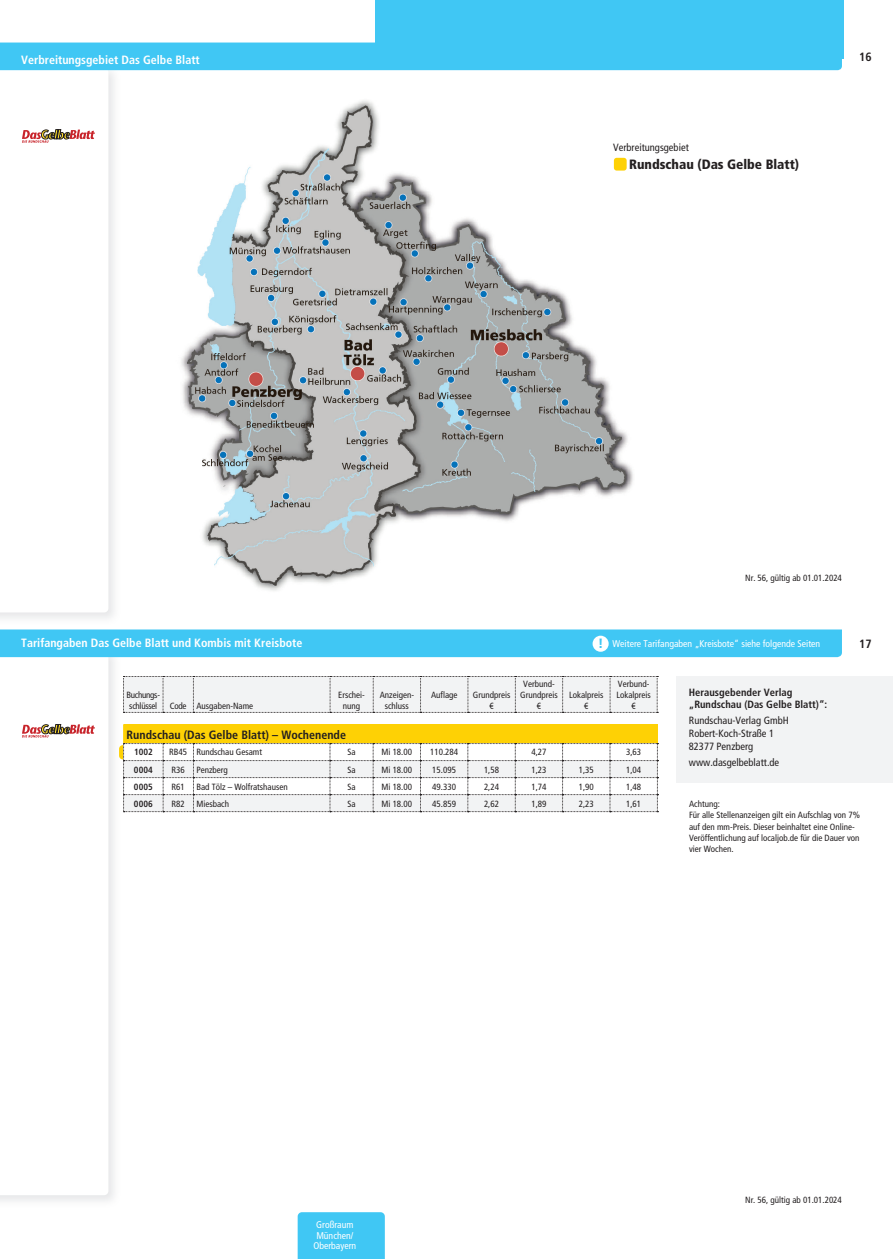
<style>
.page{position:relative;width:893px;height:1259px;background:#fff}
.page>*{position:absolute;margin:0;border:0;box-sizing:border-box;transform-origin:0 0}
.t1{font:900 condensed 13.5px "Frutiger";color:#231f20}
.t2{font:700 condensed 12px "Frutiger";color:#fff}
.t3{font:700 condensed 12px "Frutiger";color:#231f20}
.t4{font:condensed 10.5px/12.8px "Frutiger";color:#231f20}
.t5{font:700 condensed 10.5px/11.2px "Frutiger";color:#231f20}
.t6{font:condensed 9.75px/10.5px "Frutiger";color:#fff;text-align:center}
.t7{font:condensed 9px/10.8px "Frutiger";color:#231f20;text-align:center}
.t8{font:condensed 9px/10.8px "Frutiger";letter-spacing:-.03em;color:#231f20;text-align:center}
.t9{font:700 condensed 9px "Frutiger";color:#231f20}
.s1{font-weight:900;font-size:13.5px;color:#40c7f4}
</style>
<div class="page">
<img style="left:181px;top:100px;width:452px;height:491px">
<svg style="left:0;top:629px;width:842px;height:29px;background:#49c9f4"></svg>
<svg style="left:123px;top:676px;width:535px;height:37px"></svg>
<div style="left:676px;top:676px;width:217px;height:106px;background:#f2f3f4"></div>
<div style="left:593px;top:635px;width:16px;height:17px;background:#fff;border-radius:50%"></div>
<svg style="left:22px;top:724px;width:73px;height:13px"></svg>
<div style="left:298px;top:1212px;width:87px;height:47px;background:#40c7f4"></div>
<div style="left:375px;top:0;width:469px;height:58px;background:#40c7f4"></div>
<div style="left:0;top:43px;width:842px;height:27px;background:#40c7f4"></div>
<svg style="left:22px;top:129px;width:73px;height:14px"></svg>
<div style="left:119px;top:745px;width:29px;height:14px;background:#fed105;border-radius:4px"></div>
<hr style="left:123px;top:724px;width:40px;height:1px;background:#fed105">
<hr style="left:163px;top:724px;width:30px;height:1px;background:#fed105">
<hr style="left:193px;top:724px;width:137px;height:1px;background:#fed105">
<hr style="left:330px;top:724px;width:43px;height:1px;background:#fed105">
<hr style="left:373px;top:724px;width:47px;height:1px;background:#fed105">
<hr style="left:420px;top:724px;width:48px;height:1px;background:#fed105">
<hr style="left:468px;top:724px;width:47px;height:1px;background:#fed105">
<hr style="left:515px;top:724px;width:48px;height:1px;background:#fed105">
<hr style="left:563px;top:724px;width:47px;height:1px;background:#fed105">
<hr style="left:610px;top:724px;width:48px;height:1px;background:#fed105">
<svg style="left:123px;top:725px;width:535px;height:87px"></svg>
<div style="left:614px;top:158px;width:13px;height:13px;background:#fed105;border-radius:3px"></div>
<h2 class="t2" style="left:21px;top:53px;width:180px">Verbreitungsgebiet Das Gelbe Blatt</h2>
<h2 class="t3" style="left:859px;top:50px;width:14px">16</h2>
<p class="t4" style="left:613px;top:141px;width:77px">Verbreitungsgebiet</p>
<h1 class="t1" style="left:629px;top:156px;width:172px">Rundschau (Das Gelbe Blatt)</h1>
<p class="t7" style="left:745px;top:572px;width:98px">Nr. 56, gültig ab 01.01.2024</p>
<h2 class="t2" style="left:21px;top:636px;width:283px">Tarifangaben Das Gelbe Blatt und Kombis mit Kreisbote</h2>
<h2 class="t3" style="left:859px;top:636px;width:14px">17</h2>
<p class="t6" style="left:598px;top:638px;width:224px"><span class="s1">!</span> Weitere Tarifangaben „Kreisbote“ siehe folgende Seiten</p>
<p class="t8" style="left:127px;top:689px;width:35px">Buchungs&shy;schlüssel</p>
<p class="t7" style="left:170px;top:700px;width:85px">Code Ausgaben-Name</p>
<p class="t7" style="left:338px;top:689px;width:28px">Erschei&shy;nung</p>
<p class="t7" style="left:380px;top:689px;width:36px">Anzeigen&shy;schluss</p>
<p class="t7" style="left:431px;top:689px;width:28px">Auflage</p>
<p class="t7" style="left:473px;top:689px;width:39px">Grundpreis €</p>
<p class="t7" style="left:520px;top:678px;width:39px">Verbund-<br>Grundpreis €</p>
<p class="t7" style="left:569px;top:689px;width:36px">Lokalpreis €</p>
<p class="t7" style="left:616px;top:678px;width:36px">Verbund-<br>Lokalpreis €</p>
<p class="t5" style="left:689px;top:687px;width:140px">Herausgebender Verlag „Rundschau (Das Gelbe Blatt)“:</p>
<p class="t4" style="left:689px;top:714px;width:101px">Rundschau-Verlag GmbH<br>Robert-Koch-Straße 1<br>82377 Penzberg</p>
<p class="t4" style="left:689px;top:756px;width:92px">www.dasgelbeblatt.de</p>
<h2 class="t3" style="left:127px;top:727px;width:221px">Rundschau (Das Gelbe Blatt) – Wochenende</h2>
<p class="t9" style="left:134px;top:747px;width:20px">1002</p>
<p class="t7" style="left:169px;top:747px;width:94px">RB45 Rundschau Gesamt</p>
<p class="t7" style="left:347px;top:747px;width:10px">Sa</p>
<p class="t7" style="left:381px;top:747px;width:32px">Mi 18.00</p>
<p class="t7" style="left:430px;top:747px;width:30px">110.284</p>
<p class="t7" style="left:531px;top:747px;width:17px">4,27</p>
<p class="t7" style="left:626px;top:747px;width:17px">3,63</p>
<p class="t9" style="left:134px;top:764px;width:20px">0004</p>
<p class="t7" style="left:172px;top:764px;width:15px">R36</p>
<p class="t7" style="left:196px;top:764px;width:33px">Penzberg</p>
<p class="t7" style="left:347px;top:764px;width:10px">Sa</p>
<p class="t7" style="left:381px;top:764px;width:32px">Mi 18.00</p>
<p class="t7" style="left:432px;top:764px;width:25px">15.095</p>
<p class="t7" style="left:484px;top:764px;width:17px">1,58</p>
<p class="t7" style="left:531px;top:764px;width:17px">1,23</p>
<p class="t7" style="left:579px;top:764px;width:17px">1,35</p>
<p class="t7" style="left:626px;top:764px;width:17px">1,04</p>
<p class="t9" style="left:134px;top:781px;width:20px">0005</p>
<p class="t7" style="left:172px;top:781px;width:15px">R61</p>
<p class="t7" style="left:196px;top:781px;width:93px">Bad Tölz – Wolfratshausen</p>
<p class="t7" style="left:347px;top:781px;width:10px">Sa</p>
<p class="t7" style="left:381px;top:781px;width:32px">Mi 18.00</p>
<p class="t7" style="left:432px;top:781px;width:25px">49.330</p>
<p class="t7" style="left:484px;top:781px;width:17px">2,24</p>
<p class="t7" style="left:531px;top:781px;width:17px">1,74</p>
<p class="t7" style="left:579px;top:781px;width:17px">1,90</p>
<p class="t7" style="left:626px;top:781px;width:17px">1,48</p>
<p class="t9" style="left:134px;top:798px;width:20px">0006</p>
<p class="t7" style="left:172px;top:798px;width:15px">R82</p>
<p class="t7" style="left:196px;top:798px;width:34px">Miesbach</p>
<p class="t7" style="left:347px;top:798px;width:10px">Sa</p>
<p class="t7" style="left:381px;top:798px;width:32px">Mi 18.00</p>
<p class="t7" style="left:432px;top:798px;width:25px">45.859</p>
<p class="t7" style="left:484px;top:798px;width:17px">2,62</p>
<p class="t7" style="left:531px;top:798px;width:17px">1,89</p>
<p class="t7" style="left:579px;top:798px;width:17px">2,23</p>
<p class="t7" style="left:626px;top:798px;width:17px">1,61</p>
<p class="t7" style="left:689px;top:798px;width:172px;line-height:11.2px;text-align:left">Achtung:<br>Für alle Stellenanzeigen gilt ein Aufschlag von 7% auf den mm-Preis. Dieser beinhaltet eine Online-Veröffent lichung auf localjob.de für die Dauer von vier Wochen.</p>
<p class="t6" style="left:313px;top:1220px;width:44px">Großraum<br>München/<br>Oberbayern</p>
<p class="t7" style="left:745px;top:1194px;width:98px">Nr. 56, gültig ab 01.01.2024</p>
</div>
